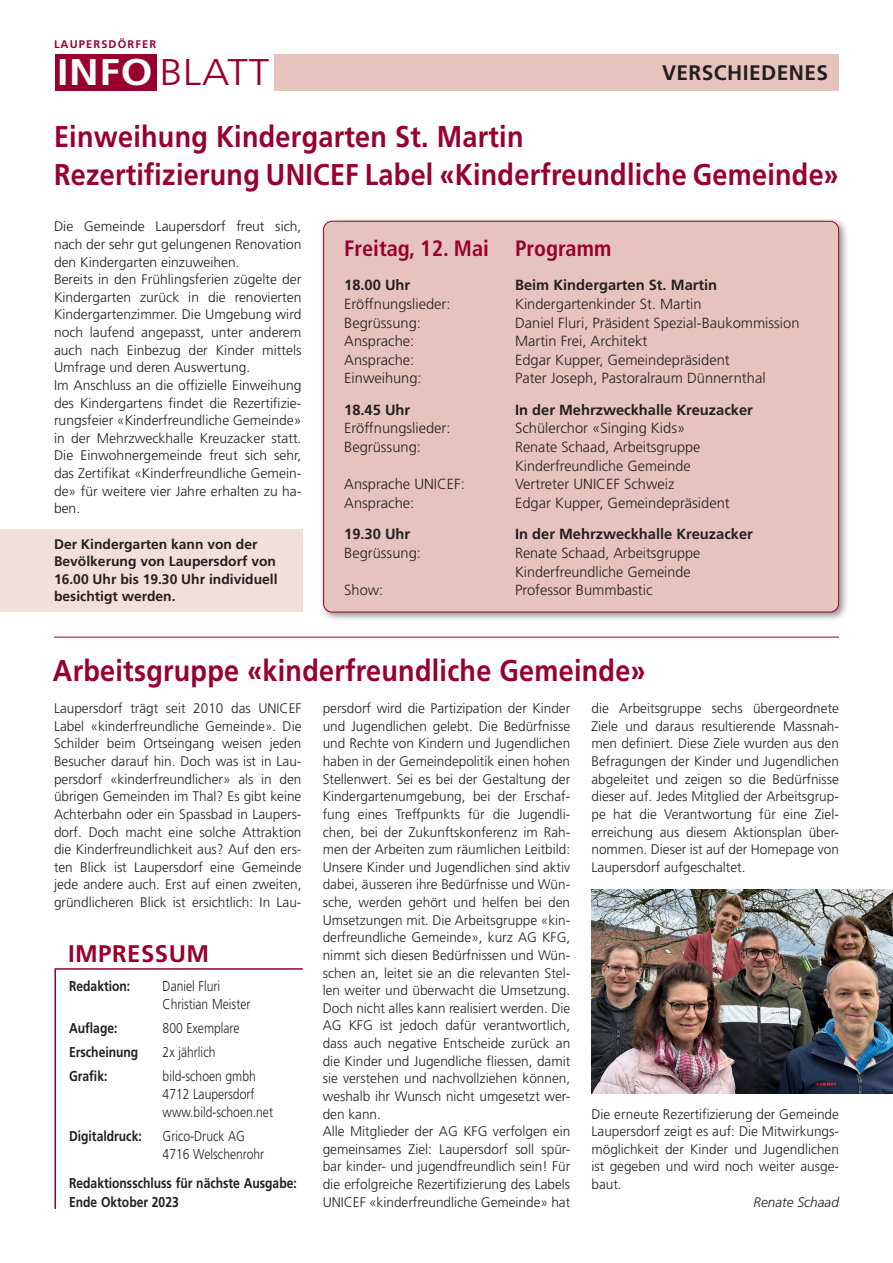
<style>
.page{position:relative;width:893px;height:1263px;background:#fff}
.page>*{position:absolute;margin:0;border:0;box-sizing:border-box;transform-origin:0 0}
.t1{font:300 37.2px "Frutiger LT Pro";letter-spacing:.02em;color:#98012d;scale:1.1 1}
.t2{font:700 30px/37.2px "Frutiger LT Pro";letter-spacing:.01em;color:#98012d;scale:.9 1}
.t3{font:700 24px "Frutiger LT Pro";letter-spacing:.02em;color:#98012d}
.t4{font:700 condensed 22.2px "Frutiger LT Pro";color:#98012d}
.t5{font:700 21px "Frutiger LT Pro";letter-spacing:.02em;color:#231f20}
.t6{font:300 14.7px/18.6px "Frutiger LT Pro";color:#231f20}
.t7{font:700 14.7px "Frutiger LT Pro";color:#231f20}
.t8{font:300 14.25px/18px "Frutiger LT Pro";color:#231f20;scale:.85 1}
.t9{font:700 14.25px/19.6px "Frutiger LT Pro";color:#231f20;scale:.85 1}
.t10{font:300 13.8px/17.5px "Frutiger LT Pro";color:#231f20;text-align:justify}
.t11{font:700 13.8px/17.5px "Frutiger LT Pro";color:#231f20}
.t12{font:italic 300 13.8px "Frutiger LT Pro";color:#231f20}
.t13{font:700 11.1px "Frutiger LT Pro";letter-spacing:.1em;color:#98012d}
.s1{font-weight:700;color:#fff}
</style>
<div class="page">
<div style="left:0;top:529px;width:303px;height:83px;background:#f2dfdc"></div>
<div style="left:55px;top:54px;width:102px;height:36px;background:#98012d"></div>
<div style="left:274px;top:54px;width:565px;height:36px;background:#e7c3be"></div>
<svg style="left:54px;top:968px;width:249px;height:241px"></svg>
<hr style="left:54px;top:637px;width:785px;height:1px;background:#98012d">
<img style="left:592px;top:889px;width:301px;height:205px">
<div style="left:319px;top:217px;width:530px;height:406px;background:#231f20;opacity:.5"></div>
<div style="left:324px;top:221px;width:515px;height:391px;background:#e7c3be;border-radius:9px"></div>
<p class="t13" style="left:54px;top:37px;width:104px">LAUPERSDÖRFER</p>
<h1 class="t1" style="left:57px;top:51px;width:194px"><span class="s1">INFO</span> BLATT</h1>
<h3 class="t5" style="left:662px;top:60px;width:168px">VERSCHIEDENES</h3>
<h2 class="t2" style="left:54px;top:118px;width:874px">Einweihung Kindergarten St. Martin<br>Rezertifizierung UNICEF Label «Kinderfreundliche Gemeinde»</h2>
<p class="t10" style="left:54px;top:218px;width:249px;text-align:left">Die Gemeinde Laupersdorf freut sich, nach der sehr gut gelungenen Renovation den Kindergarten einzuweihen.<br>Bereits in den Frühlingsferien zügelte der Kindergarten zurück in die renovierten Kindergartenzimmer. Die Umgebung wird noch laufend angepasst, unter anderem auch nach Einbezug der Kinder mittels Umfrage und deren Auswertung.<br>Im Anschluss an die offizielle Einweihung des Kindergartens findet die Rezertifizie&shy;rungsfeier «Kinderfreundliche Gemeinde» in der Mehrzweckhalle Kreuzacker statt.<br>Die Einwohnergemeinde freut sich sehr, das Zertifikat «Kinderfreundliche Gemein&shy;de» für weitere vier Jahre erhalten zu ha&shy;ben.</p>
<p class="t11" style="left:54px;top:535px;width:225px">Der Kindergarten kann von der<br>Bevölkerung von Laupersdorf von<br>16.00 Uhr bis 19.30 Uhr individuell besichtigt werden.</p>
<h3 class="t4" style="left:344px;top:235px;width:269px">Freitag, 12. Mai Programm</h3>
<p class="t7" style="left:344px;top:276px;width:68px">18.00 Uhr</p>
<p class="t7" style="left:515px;top:276px;width:204px">Beim Kindergarten St. Martin</p>
<p class="t6" style="left:344px;top:295px;width:108px">Eröffnungslieder:</p>
<p class="t6" style="left:515px;top:295px;width:188px">Kindergartenkinder St. Martin</p>
<p class="t6" style="left:344px;top:313px;width:78px">Begrüssung:</p>
<p class="t6" style="left:515px;top:313px;width:286px">Daniel Fluri, Präsident Spezial-Baukommission</p>
<p class="t6" style="left:344px;top:332px;width:72px">Ansprache:</p>
<p class="t6" style="left:515px;top:332px;width:134px">Martin Frei, Architekt</p>
<p class="t6" style="left:344px;top:351px;width:72px">Ansprache:</p>
<p class="t6" style="left:515px;top:351px;width:216px">Edgar Kupper, Gemeindepräsident</p>
<p class="t6" style="left:344px;top:369px;width:79px">Einweihung:</p>
<p class="t6" style="left:515px;top:369px;width:252px">Pater Joseph, Pastoralraum Dünnernthal</p>
<p class="t7" style="left:344px;top:401px;width:68px">18.45 Uhr</p>
<p class="t7" style="left:515px;top:401px;width:239px">In der Mehrzweckhalle Kreuzacker</p>
<p class="t6" style="left:344px;top:419px;width:108px">Eröffnungslieder:</p>
<p class="t6" style="left:515px;top:419px;width:172px">Schülerchor «Singing Kids»</p>
<p class="t6" style="left:344px;top:438px;width:78px">Begrüssung:</p>
<p class="t6" style="left:515px;top:438px;width:187px">Renate Schaad, Arbeitsgruppe<br>Kinderfreundliche Gemeinde</p>
<p class="t6" style="left:344px;top:475px;width:122px">Ansprache UNICEF:</p>
<p class="t6" style="left:515px;top:475px;width:161px">Vertreter UNICEF Schweiz</p>
<p class="t6" style="left:344px;top:494px;width:72px">Ansprache:</p>
<p class="t6" style="left:515px;top:494px;width:216px">Edgar Kupper, Gemeindepräsident</p>
<p class="t7" style="left:344px;top:525px;width:68px">19.30 Uhr</p>
<p class="t7" style="left:515px;top:525px;width:239px">In der Mehrzweckhalle Kreuzacker</p>
<p class="t6" style="left:344px;top:544px;width:78px">Begrüssung:</p>
<p class="t6" style="left:515px;top:544px;width:187px">Renate Schaad, Arbeitsgruppe<br>Kinderfreundliche Gemeinde</p>
<p class="t6" style="left:344px;top:581px;width:41px">Show:</p>
<p class="t6" style="left:515px;top:581px;width:139px">Professor Bummbastic</p>
<h2 class="t2" style="left:53px;top:652px;width:660px">Arbeitsgruppe «kinderfreundliche Gemeinde»</h2>
<p class="t10" style="left:54px;top:700px;width:249px">Laupersdorf trägt seit 2010 das UNICEF Label «kinderfreundliche Gemeinde». Die Schilder beim Ortseingang weisen jeden Besucher darauf hin. Doch was ist in Lau&shy;persdorf «kinderfreundlicher» als in den übrigen Gemeinden im Thal? Es gibt keine Achterbahn oder ein Spassbad in Laupers&shy;dorf. Doch macht eine solche Attraktion die Kinderfreundlichkeit aus? Auf den ers&shy;ten Blick ist Laupersdorf eine Gemeinde jede andere auch. Erst auf einen zweiten, gründlicheren Blick ist ersichtlich: In Lau-</p>
<p class="t10" style="left:323px;top:700px;width:249px;text-align:left">persdorf wird die Partizipation der Kinder und Jugendlichen gelebt. Die Bedürfnisse und Rechte von Kindern und Jugendlichen haben in der Gemeindepolitik einen hohen Stellenwert. Sei es bei der Gestaltung der Kindergartenumgebung, bei der Erschaf&shy;fung eines Treffpunkts für die Jugendli&shy;chen, bei der Zukunftskonferenz im Rah&shy;men der Arbeiten zum räumlichen Leitbild:<br>Unsere Kinder und Jugendlichen sind aktiv dabei, äusseren ihre Bedürfnisse und Wün&shy;sche, werden gehört und helfen bei den Umsetzungen mit. Die Arbeitsgruppe «kin&shy;derfreundliche Gemeinde», kurz AG KFG, nimmt sich diesen Bedürfnissen und Wün&shy;schen an, leitet sie an die relevanten Stel&shy;len weiter und überwacht die Umsetzung.<br>Doch nicht alles kann realisiert werden. Die AG KFG ist jedoch dafür verantwortlich, dass auch negative Entscheide zurück an die Kinder und Jugendliche fliessen, damit sie verstehen und nachvollziehen können, weshalb ihr Wunsch nicht umgesetzt wer&shy;den kann.<br>Alle Mitglieder der AG KFG verfolgen ein gemeinsames Ziel: Laupersdorf soll spür&shy;bar kinder- und jugendfreundlich sein! Für die erfolgreiche Rezertifizierung des Labels UNICEF «kinderfreundliche Gemeinde» hat</p>
<p class="t10" style="left:591px;top:700px;width:249px">die Arbeitsgruppe sechs übergeordnete Ziele und daraus resultierende Massnah&shy;men definiert. Diese Ziele wurden aus den Befragungen der Kinder und Jugendlichen abgeleitet und zeigen so die Bedürfnisse dieser auf. Jedes Mitglied der Arbeitsgrup&shy;pe hat die Verantwortung für eine Ziel&shy;erreichung aus diesem Aktionsplan über&shy;nommen. Dieser ist auf der Homepage von Laupersdorf aufgeschaltet.</p>
<h3 class="t3" style="left:68px;top:939px;width:143px">IMPRESSUM</h3>
<p class="t9" style="left:69px;top:976px;width:74px">Redaktion:</p>
<p class="t8" style="left:163px;top:977px;width:105px">Daniel Fluri<br>Christian Meister</p>
<p class="t9" style="left:69px;top:1018px;width:59px">Auflage:</p>
<p class="t8" style="left:163px;top:1019px;width:92px">800 Exemplare</p>
<p class="t9" style="left:69px;top:1042px;width:83px">Erscheinung</p>
<p class="t8" style="left:163px;top:1043px;width:64px">2x jährlich</p>
<p class="t9" style="left:69px;top:1066px;width:47px">Grafik:</p>
<p class="t8" style="left:163px;top:1067px;width:131px">bild-schoen gmbh<br>4712 Laupersdorf www.bild-schoen.net</p>
<p class="t9" style="left:69px;top:1126px;width:87px">Digitaldruck:</p>
<p class="t8" style="left:163px;top:1127px;width:121px">Grico-Druck AG<br>4716 Welschenrohr</p>
<p class="t9" style="left:69px;top:1173px;width:269px">Redaktionsschluss für nächste Ausgabe:<br>Ende Oktober 2023</p>
<p class="t10" style="left:591px;top:1105px;width:249px">Die erneute Rezertifizierung der Gemeinde Laupersdorf zeigt es auf: Die Mitwirkungs&shy;möglichkeit der Kinder und Jugendlichen ist gegeben und wird noch weiter ausge&shy;baut.</p>
<p class="t12" style="left:754px;top:1194px;width:87px">Renate Schaad</p>
</div>
